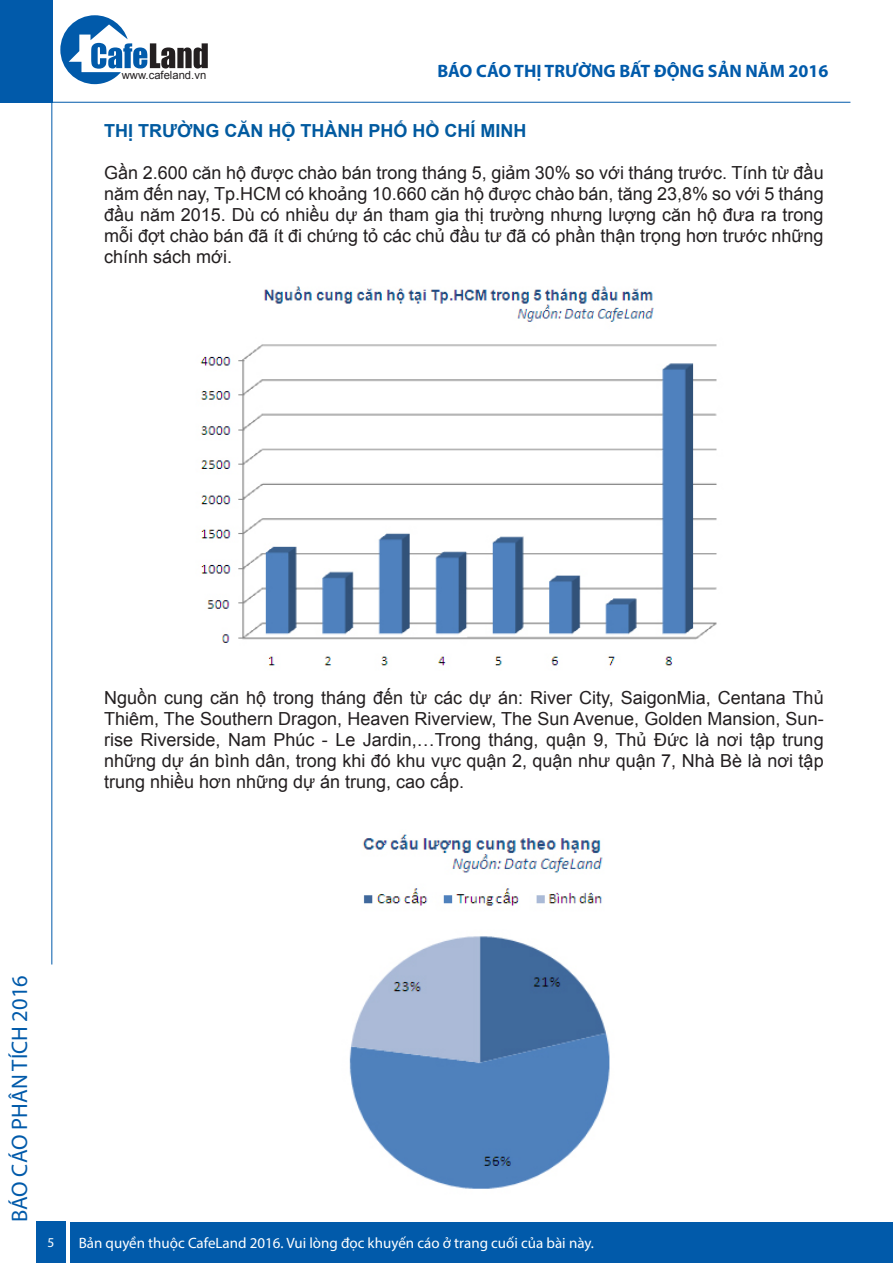
<style>
.page{position:relative;width:893px;height:1263px;background:#fff}
.page>*{position:absolute;margin:0;border:0;box-sizing:border-box;transform-origin:0 0}
.t1{font:22.5px "Myriad Pro";color:#015aaa}
.t2{font:18px/21px "Arial";color:#231f20;text-align:justify}
.t3{font:700 18px "Myriad Pro";color:#015aaa}
.t4{font:700 18px "Arial";color:#015aa0}
.t5{font:15px "Myriad Pro";color:#fff}
.t6{font:13.5px "Myriad Pro";color:#fff}
.t7{font:11.25px "Arial";color:#231f20}
</style>
<div class="page">
<div style="left:70px;top:1222px;width:823px;height:41px;background:#015aaa"></div>
<div style="left:36px;top:1222px;width:30px;height:41px;background:#015aaa"></div>
<hr style="left:52px;top:0;width:1px;height:964px;background:#015aaa">
<hr style="left:0;top:102px;width:850px;height:1px;background:#015aaa">
<div style="left:0;top:0;width:52px;height:102px;background:#015aaa"></div>
<svg style="left:60px;top:15px;width:148px;height:69px"></svg>
<img style="left:200px;top:286px;width:517px;height:380px">
<img style="left:349px;top:834px;width:261px;height:355px">
<p class="t7" style="left:122px;top:67px;width:86px">www.cafeland.vn</p>
<p class="t3" style="left:437px;top:59px;width:393px">BÁO CÁO THỊ TRƯỜNG BẤT ĐỘNG SẢN NĂM 2016</p>
<p class="t4" style="left:104px;top:118px;width:424px">THỊ TRƯỜNG CĂN HỘ THÀNH PHỐ HỒ CHÍ MINH</p>
<p class="t2" style="left:104px;top:162px;width:721px">Gần 2.600 căn hộ được chào bán trong tháng 5, giảm 30% so với tháng trước. Tính từ đầu năm đến nay, Tp.HCM có khoảng 10.660 căn hộ được chào bán, tăng 23,8% so với 5 tháng đầu năm 2015. Dù có nhiều dự án tham gia thị trường nhưng lượng căn hộ đưa ra trong mỗi đợt chào bán đã ít đi chứng tỏ các chủ đầu tư đã có phần thận trọng hơn trước những chính sách mới.</p>
<p class="t2" style="left:104px;top:687px;width:721px">Nguồn cung căn hộ trong tháng đến từ các dự án: River City, SaigonMia, Centana Thủ Thiêm, The Southern Dragon, Heaven Riverview, The Sun Avenue, Golden Mansion, Sun&shy;rise Riverside, Nam Phúc - Le Jardin,…Trong tháng, quận 9, Thủ Đức là nơi tập trung những dự án bình dân, trong khi đó khu vực quận 2, quận như quận 7, Nhà Bè là nơi tập trung nhiều hơn những dự án trung, cao cấp.</p>
<p class="t1" style="left:6px;top:1222px;width:249px;rotate:-90deg">BÁO CÁO PHÂN TÍCH 2016</p>
<p class="t6" style="left:47px;top:1234px;width:8px">5</p>
<p class="t5" style="left:79px;top:1234px;width:517px">Bản quyền thuộc CafeLand 2016. Vui lòng đọc khuyến cáo ở trang cuối của bài này.</p>
</div>
